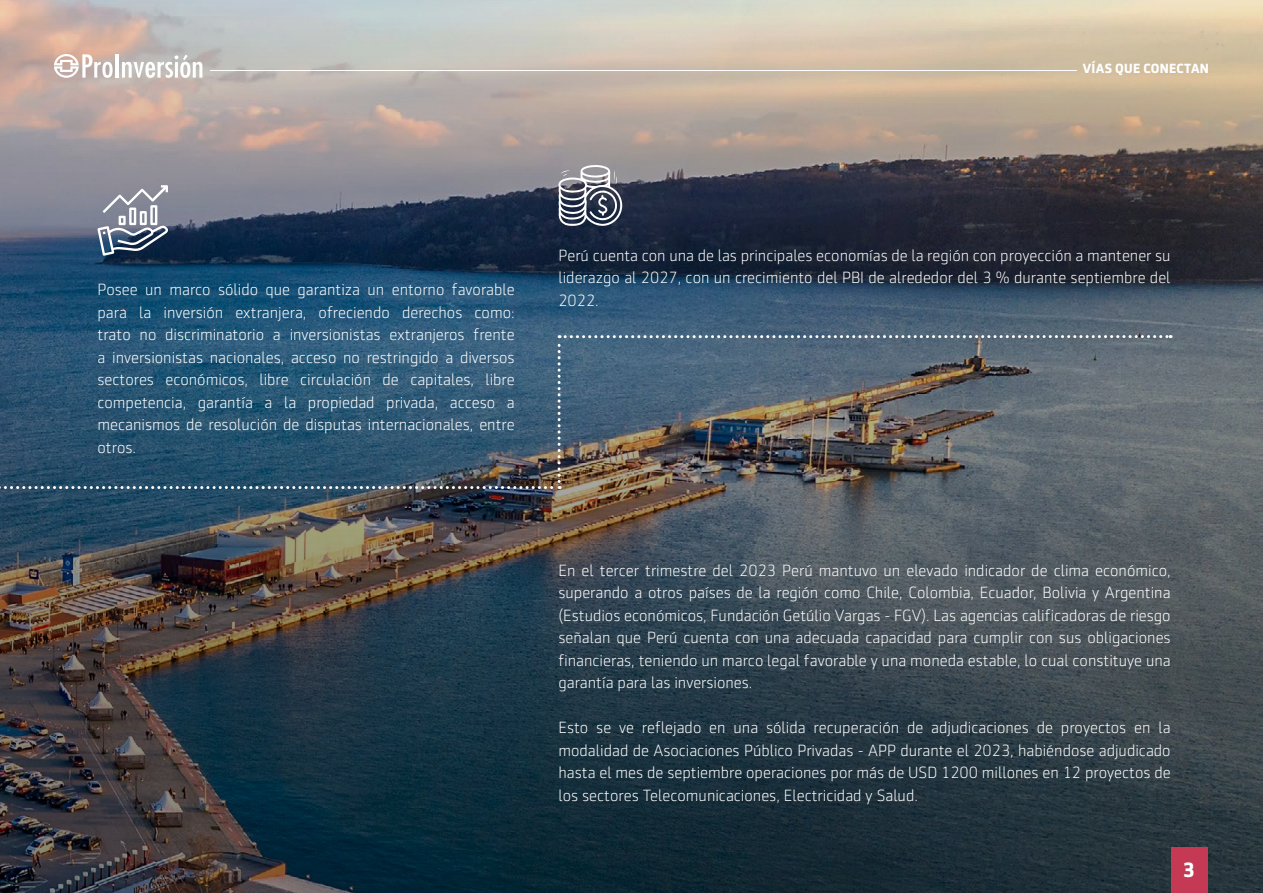
<style>
.page{position:relative;width:1263px;height:893px;background:#fff}
.page>*{position:absolute;margin:0;border:0;box-sizing:border-box;transform-origin:0 0}
.t1{font:700 21px "Sentico Sans DT";color:#fff}
.t2{font:300 16.5px/22.5px "Sentico Sans DT";color:#fff;text-align:justify}
.t3{font:700 13.5px "Sentico Sans DT";letter-spacing:.015em;color:#fff}
</style>
<div class="page">
<img style="left:0;top:0;width:1263px;height:893px">
<div style="left:1171px;top:848px;width:37px;height:45px;background:#c53955"></div>
<img style="left:0;top:335px;width:1171px;height:154px">
<svg style="left:558px;top:165px;width:64px;height:61px"></svg>
<svg style="left:97px;top:185px;width:71px;height:71px"></svg>
<svg style="left:54px;top:54px;width:59px;height:24px"></svg>
<hr style="left:115px;top:54px;width:4px;height:24px;background:#fff">
<svg style="left:122px;top:55px;width:80px;height:23px"></svg>
<hr style="left:210px;top:70px;width:867px;height:1px;background:#fff">
<p class="t3" style="left:1083px;top:60px;width:128px">VÍAS QUE CONECTAN</p>
<p class="t2" style="left:97px;top:279px;width:419px">Posee un marco sólido que garantiza un entorno favorable para la inversión extranjera, ofreciendo derechos como: trato no discriminatorio a inversionistas extranjeros frente a inversionistas nacionales, acceso no restringido a diversos sectores económicos, libre circulación de capitales, libre competencia, garantía a la propiedad privada, acceso a mecanismos de resolución de disputas internacionales, entre otros.</p>
<p class="t2" style="left:558px;top:244px;width:614px">Perú cuenta con una de las principales economías de la región con proyección a mantener su liderazgo al 2027, con un crecimiento del PBI de alrededor del 3 % durante septiembre del 2022.</p>
<p class="t2" style="left:558px;top:559px;width:614px">En el tercer trimestre del 2023 Perú mantuvo un elevado indicador de clima económico, superando a otros países de la región como Chile, Colombia, Ecuador, Bolivia y Argentina (Estudios económicos, Fundación Getúlio Vargas - FGV). Las agencias calificadoras de riesgo señalan que Perú cuenta con una adecuada capacidad para cumplir con sus obligaciones financieras, teniendo un marco legal favorable y una moneda estable, lo cual constituye una garantía para las inversiones.</p>
<p class="t2" style="left:558px;top:716px;width:614px">Esto se ve reflejado en una sólida recuperación de adjudicaciones de proyectos en la modalidad de Asociaciones Público Privadas - APP durante el 2023, habiéndose adjudicado hasta el mes de septiembre operaciones por más de USD 1200 millones en 12 proyectos de los sectores Telecomunicaciones, Electricidad y Salud.</p>
<p class="t1" style="left:1183px;top:858px;width:14px">3</p>
</div>
